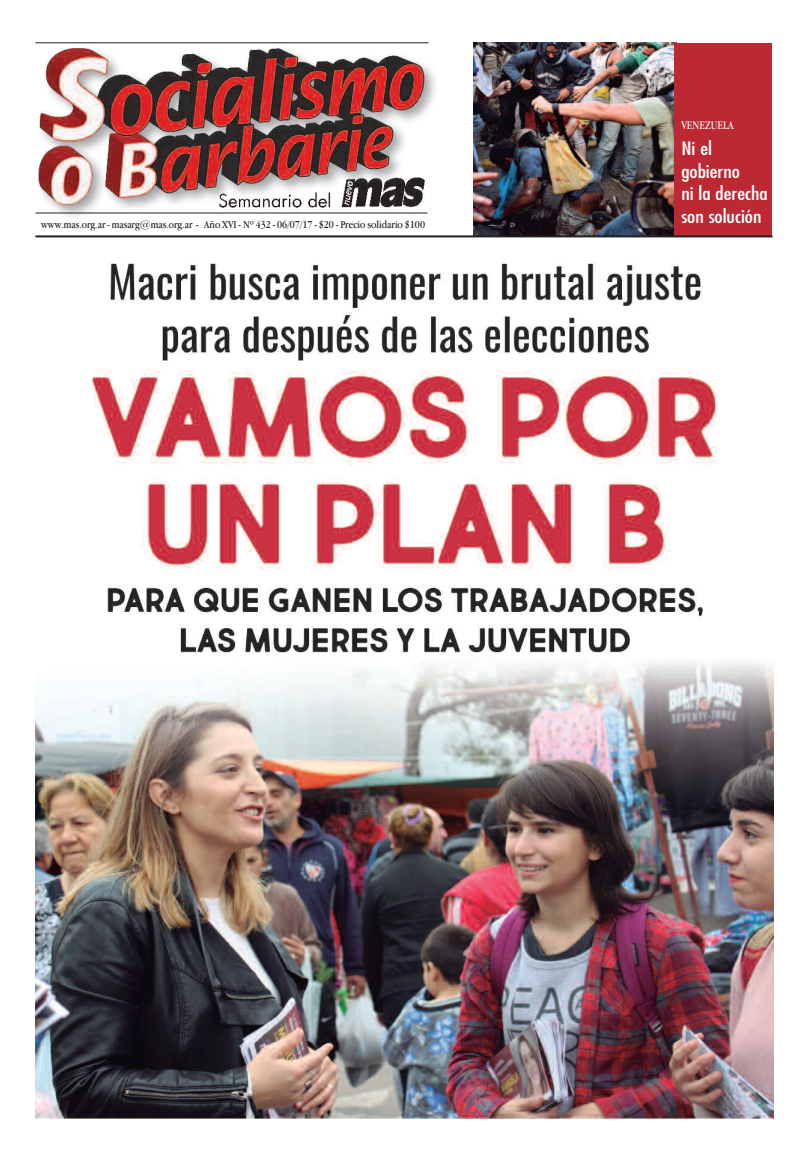
<style>
.page{position:relative;width:808px;height:1163px;background:#fff}
.page>*{position:absolute;margin:0;border:0;box-sizing:border-box;transform-origin:0 0}
.t1{font:18px/22.8px "Fuji Wide Normal";color:#fff}
.t2{font:12px "Apple Garamond";color:#fff}
.t3{font:11px "Apple Garamond";color:#231f20}
</style>
<div class="page">
<img style="left:474px;top:43px;width:200px;height:192px">
<img style="left:36px;top:43px;width:399px;height:173px">
<hr style="left:36px;top:213px;width:391px;height:1px;background:#231f20">
<div style="left:674px;top:43px;width:98px;height:193px;background:#bc2933"></div>
<hr style="left:35px;top:235px;width:737px;height:2px;background:#231f20">
<hr style="left:35px;top:43px;width:393px;height:1px;background:#231f20">
<img style="left:36px;top:263px;width:737px;height:855px">
<p class="t3" style="left:41px;top:218px;width:385px">www.mas.org.ar - masarg@mas.org.ar - Año XVI - Nº 432 - 06/07/17 - $20 - Precio solidario $100</p>
<p class="t2" style="left:681px;top:118px;width:54px">VENEZUELA</p>
<h1 class="t1" style="left:681px;top:137px;width:88px">Ni el gobierno<br>ni la derecha son solución</h1>
</div>
